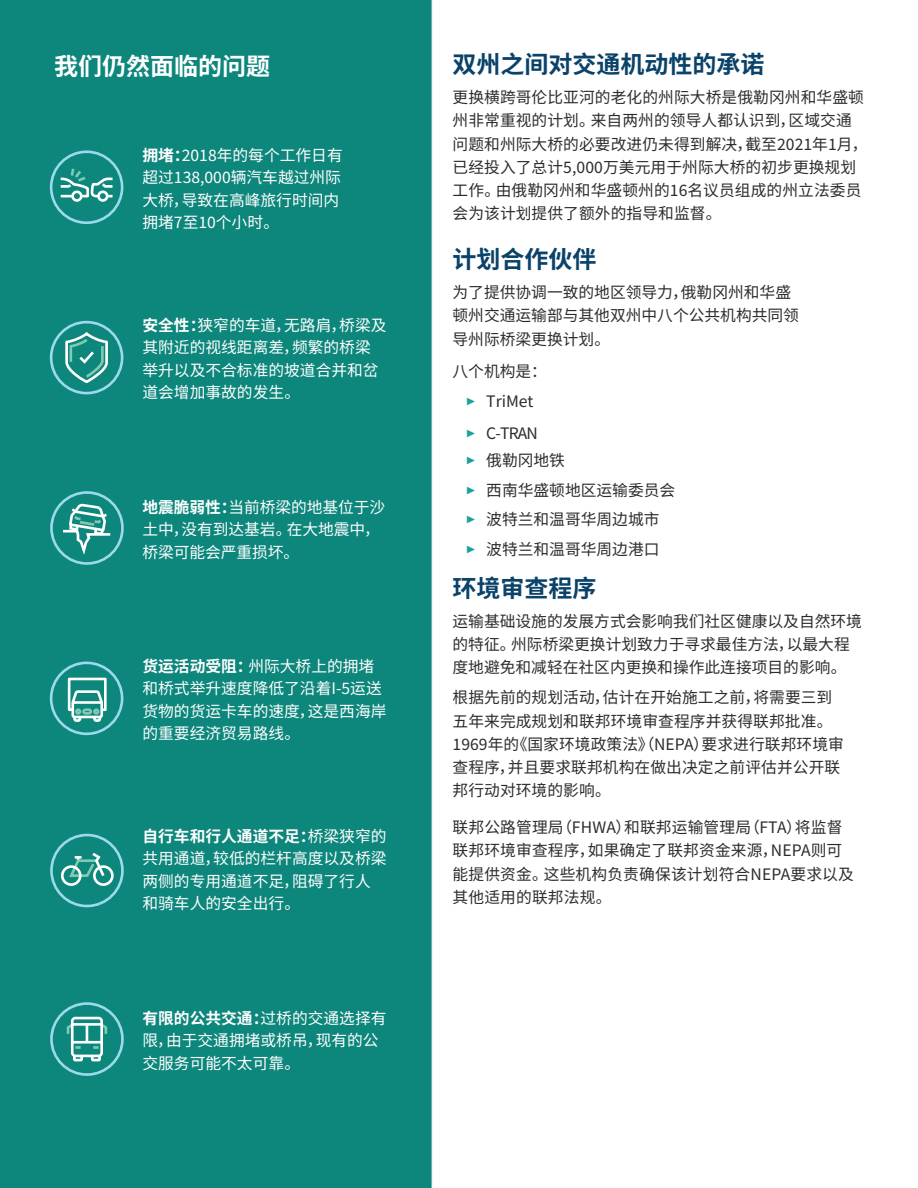
<style>
.page{position:relative;width:918px;height:1188px;background:#fff}
.page>*{position:absolute;margin:0;border:0;box-sizing:border-box;transform-origin:0 0}
.t1{font:700 24px "Noto Sans SC";color:#0a426a}
.t2{font:700 24px "Noto Sans SC";color:#fff}
.t3{font:15.75px/23.2px "Noto Sans SC";letter-spacing:.005em;color:#2e2b2c}
.t4{font:15.75px/22.5px "Noto Sans SC";color:#fff}
.s1{font-weight:700}
.s2{font-family:"Source Sans Pro";font-weight:300;color:#1ea19c}
</style>
<div class="page">
<div style="left:0;top:0;width:433px;height:1188px;background:#0d867c"></div>
<svg style="left:50px;top:834px;width:74px;height:73px;background:#309992"></svg>
<svg style="left:50px;top:150px;width:73px;height:74px;background:#319993"></svg>
<svg style="left:50px;top:321px;width:73px;height:73px;background:#339b94"></svg>
<svg style="left:50px;top:491px;width:74px;height:74px;background:#379c96"></svg>
<svg style="left:50px;top:662px;width:73px;height:73px;background:#399d97"></svg>
<hr style="left:73px;top:701px;width:29px;height:3px;background:#fff">
<svg style="left:50px;top:1002px;width:74px;height:74px;background:#379c96"></svg>
<h2 class="t2" style="left:54px;top:52px;width:217px">我们仍然面临的问题</h2>
<p class="t4" style="left:142px;top:144px;width:202px"><span class="s1">拥堵：</span>2018年的每个工作日有超过138,000辆汽车越过州际大桥，导致在高峰旅行时间内拥堵7至10个小时。</p>
<p class="t4" style="left:142px;top:314px;width:246px"><span class="s1">安全性：</span>狭窄的车道，无路肩，桥梁及其附近的视线距离差，频繁的桥梁举升以及不合标准的坡道合并和岔道会增加事故的发生。</p>
<p class="t4" style="left:142px;top:496px;width:244px"><span class="s1">地震脆弱性：</span>当前桥梁的地基位于沙土中，没有到达基岩。在大地震中，桥梁可能会严重损坏。</p>
<p class="t4" style="left:142px;top:655px;width:246px"><span class="s1">货运活动受阻：</span>州际大桥上的拥堵和桥式举升速度降低了沿着I-5运送货物的货运卡车的速度，这是西海岸的重要经济贸易路线。</p>
<p class="t4" style="left:142px;top:825px;width:246px"><span class="s1">自行车和行人通道不足：</span>桥梁狭窄的共用通道，较低的栏杆高度以及桥梁两侧的专用通道不足，阻碍了行人和骑车人的安全出行。</p>
<p class="t4" style="left:142px;top:1007px;width:246px"><span class="s1">有限的公共交通：</span>过桥的交通选择有限，由于交通拥堵或桥吊，现有的公交服务可能不太可靠。</p>
<h2 class="t1" style="left:453px;top:51px;width:313px">双州之间对交通机动性的承诺</h2>
<p class="t3" style="left:453px;top:86px;width:417px">更换横跨哥伦比亚河的老化的州际大桥是俄勒冈州和华盛顿州非常重视的计划。来自两州的领导人都认识到，区域交通问题和州际大桥的必要改进仍未得到解决，截至2021年1月，已经投入了总计5,000万美元用于州际大桥的初步更换规划工作。由俄勒冈州和华盛顿州的16名议员组成的州立法委员会为该计划提供了额外的指导和监督。</p>
<h2 class="t1" style="left:453px;top:246px;width:145px">计划合作伙伴</h2>
<p class="t3" style="left:453px;top:281px;width:348px">为了提供协调一致的地区领导力，俄勒冈州和华盛顿州交通运输部与其他双州中八个公共机构共同领导州际桥梁更换计划。</p>
<p class="t3" style="left:453px;top:360px;width:96px">八个机构是：</p>
<p class="t3" style="left:466px;top:390px;width:69px"><span class="s2">▶</span> TriMet</p>
<p class="t3" style="left:466px;top:422px;width:73px"><span class="s2">▶</span> C-TRAN</p>
<p class="t3" style="left:466px;top:449px;width:100px"><span class="s2">▶</span> 俄勒冈地铁</p>
<p class="t3" style="left:466px;top:479px;width:211px"><span class="s2">▶</span> 西南华盛顿地区运输委员会</p>
<p class="t3" style="left:466px;top:508px;width:195px"><span class="s2">▶</span> 波特兰和温哥华周边城市</p>
<p class="t3" style="left:466px;top:538px;width:195px"><span class="s2">▶</span> 波特兰和温哥华周边港口</p>
<h2 class="t1" style="left:453px;top:575px;width:145px">环境审查程序</h2>
<p class="t3" style="left:453px;top:610px;width:411px">运输基础设施的发展方式会影响我们社区健康以及自然环境的特征。州际桥梁更换计划致力于寻求最佳方法，以最大程度地避免和减轻在社区内更换和操作此连接项目的影响。</p>
<p class="t3" style="left:453px;top:686px;width:393px">根据先前的规划活动，估计在开始施工之前，将需要三到五年来完成规划和联邦环境审查程序并获得联邦批准。<br>1969年的《国家环境政策法》（NEPA）要求进行联邦环境审查程序，并且要求联邦机构在做出决定之前评估并公开联邦行动对环境的影响。</p>
<p class="t3" style="left:453px;top:816px;width:403px">联邦公路管理局（FHWA）和联邦运输管理局（FTA）将监督联邦环境审查程序，如果确定了联邦资金来源，NEPA则可能提供资金。这些机构负责确保该计划符合NEPA要求以及其他适用的联邦法规。</p>
</div>
